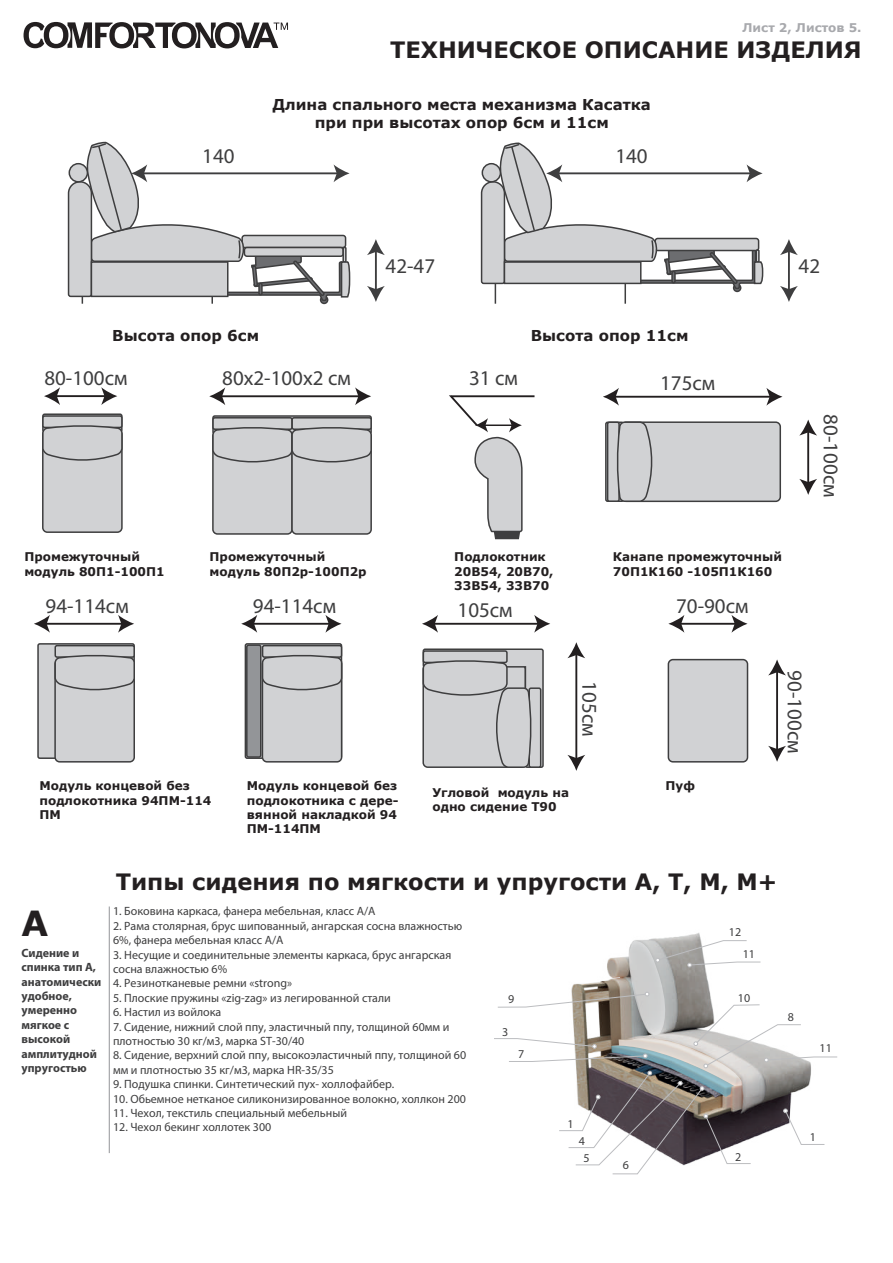
<style>
.page{position:relative;width:893px;height:1263px;background:#fff}
.page>*{position:absolute;margin:0;border:0;box-sizing:border-box;transform-origin:0 0}
.t1{font:700 34.5px "Verdana";color:#231f20}
.t2{font:700 22.5px "Verdana";color:#231f20}
.t3{font:21px "Myriad Pro";color:#3e3e3f}
.t4{font:700 15px/18px "Verdana";color:#231f20;text-align:center}
.t5{font:12px/14.4px "Myriad Pro";color:#3e3e3f}
.t6{font:700 12px/14.4px "Verdana";color:#231f20}
.t7{font:700 12px/14.4px "Myriad Pro";color:#3e3e3f}
.t8{font:700 12px "Verdana";color:#a8a9ad}
</style>
<div class="page">
<hr style="left:55px;top:395px;width:51px;height:2px;background:#231f20">
<svg style="left:44px;top:387px;width:16px;height:18px"></svg>
<svg style="left:101px;top:387px;width:16px;height:18px"></svg>
<div style="left:43px;top:430px;width:79px;height:102px;background:#d1d2d4;border-radius:5px"></div>
<div style="left:42px;top:429px;width:81px;height:104px;border:2px solid #3e3e3f;border-radius:5px"></div>
<div style="left:42px;top:413px;width:81px;height:20px;border:2px solid #3e3e3f;border-radius:2px"></div>
<div style="left:43px;top:416px;width:79px;height:11px;background:#d1d2d4;border-radius:2px"></div>
<div style="left:42px;top:415px;width:81px;height:13px;border:2px solid #3e3e3f;border-radius:2px"></div>
<svg style="left:42px;top:425px;width:81px;height:37px"></svg>
<hr style="left:109px;top:906px;width:1px;height:247px;background:#939598">
<svg style="left:494px;top:961px;width:343px;height:213px"></svg>
<svg style="left:24px;top:22px;width:113px;height:26px"></svg>
<hr style="left:221px;top:395px;width:139px;height:2px;background:#231f20">
<svg style="left:355px;top:387px;width:16px;height:18px"></svg>
<div style="left:292px;top:432px;width:79px;height:102px;background:#d1d2d4;border-radius:5px"></div>
<div style="left:291px;top:431px;width:81px;height:104px;border:2px solid #3e3e3f;border-radius:5px"></div>
<div style="left:292px;top:418px;width:79px;height:11px;background:#d1d2d4;border-radius:2px"></div>
<div style="left:291px;top:417px;width:81px;height:13px;border:2px solid #3e3e3f;border-radius:2px"></div>
<svg style="left:344px;top:427px;width:28px;height:37px"></svg>
<svg style="left:449px;top:395px;width:86px;height:144px"></svg>
<hr style="left:807px;top:431px;width:2px;height:53px;background:#231f20">
<svg style="left:799px;top:479px;width:18px;height:16px"></svg>
<svg style="left:799px;top:420px;width:18px;height:16px"></svg>
<hr style="left:614px;top:396px;width:157px;height:2px;background:#231f20">
<svg style="left:766px;top:388px;width:16px;height:18px"></svg>
<div style="left:622px;top:422px;width:158px;height:79px;background:#d1d2d4;border-radius:5px"></div>
<div style="left:621px;top:421px;width:160px;height:81px;border:2px solid #3e3e3f;border-radius:5px"></div>
<hr style="left:433px;top:623px;width:106px;height:2px;background:#231f20">
<svg style="left:422px;top:615px;width:16px;height:18px"></svg>
<svg style="left:534px;top:615px;width:16px;height:18px"></svg>
<svg style="left:422px;top:648px;width:122px;height:120px"></svg>
<hr style="left:45px;top:623px;width:78px;height:2px;background:#231f20">
<svg style="left:34px;top:615px;width:16px;height:18px"></svg>
<svg style="left:118px;top:615px;width:16px;height:18px"></svg>
<div style="left:38px;top:644px;width:96px;height:114px;background:#d1d2d4;border-radius:2px"></div>
<div style="left:37px;top:643px;width:98px;height:116px;border:2px solid #3e3e3f;border-radius:2px"></div>
<div style="left:55px;top:660px;width:79px;height:102px;background:#d1d2d4;border-radius:5px"></div>
<div style="left:54px;top:659px;width:81px;height:103px;border:2px solid #3e3e3f;border-radius:5px"></div>
<div style="left:54px;top:645px;width:81px;height:13px;border:2px solid #3e3e3f;border-radius:2px"></div>
<svg style="left:54px;top:655px;width:81px;height:36px"></svg>
<hr style="left:776px;top:671px;width:2px;height:79px;background:#231f20">
<svg style="left:768px;top:659px;width:18px;height:16px"></svg>
<svg style="left:768px;top:746px;width:18px;height:16px"></svg>
<hr style="left:375px;top:250px;width:2px;height:41px;background:#3e3e3f">
<svg style="left:367px;top:286px;width:18px;height:16px"></svg>
<svg style="left:367px;top:239px;width:18px;height:16px"></svg>
<svg style="left:137px;top:22px;width:207px;height:741px"></svg>
<svg style="left:67px;top:141px;width:284px;height:163px"></svg>
<hr style="left:788px;top:250px;width:2px;height:41px;background:#3e3e3f">
<svg style="left:780px;top:286px;width:18px;height:16px"></svg>
<svg style="left:780px;top:239px;width:18px;height:16px"></svg>
<svg style="left:550px;top:388px;width:207px;height:669px"></svg>
<svg style="left:480px;top:142px;width:284px;height:162px"></svg>
<p class="t8" style="left:742px;top:20px;width:121px">Лист 2, Листов 5.</p>
<h2 class="t2" style="left:390px;top:34px;width:473px">ТЕХНИЧЕСКОЕ ОПИСАНИЕ ИЗДЕЛИЯ</h2>
<h3 class="t3" style="left:202px;top:143px;width:34px">140</h3>
<p class="t4" style="left:273px;top:96px;width:380px">Длина спального места механизма Касатка при при высотах опор 6см и 11см</p>
<h3 class="t3" style="left:615px;top:143px;width:34px">140</h3>
<h3 class="t3" style="left:386px;top:253px;width:51px">42-47</h3>
<h3 class="t3" style="left:799px;top:253px;width:23px">42</h3>
<p class="t4" style="left:112px;top:327px;width:149px">Высота опор 6см</p>
<p class="t4" style="left:531px;top:327px;width:159px">Высота опор 11см</p>
<h3 class="t3" style="left:44px;top:365px;width:85px">80-100см</h3>
<h3 class="t3" style="left:222px;top:365px;width:130px">80х2-100х2 см</h3>
<h3 class="t3" style="left:469px;top:365px;width:50px">31 см</h3>
<h3 class="t3" style="left:660px;top:370px;width:57px">175см</h3>
<p class="t6" style="left:24px;top:549px;width:142px">Промежуточный модуль 80П1-100П1</p>
<p class="t6" style="left:210px;top:549px;width:159px">Промежуточный модуль 80П2р-100П2р</p>
<p class="t6" style="left:454px;top:550px;width:101px">Подлокотник<br>20В54, 20В70,<br>33В54, 33В70</p>
<p class="t6" style="left:613px;top:549px;width:171px">Канапе промежуточный<br>70П1К160 -105П1К160</p>
<h3 class="t3" style="left:46px;top:593px;width:85px">94-114см</h3>
<h3 class="t3" style="left:253px;top:593px;width:85px">94-114см</h3>
<h3 class="t3" style="left:458px;top:597px;width:57px">105см</h3>
<h3 class="t3" style="left:676px;top:593px;width:74px">70-90см</h3>
<h3 class="t3" style="left:844px;top:414px;width:85px;rotate:90deg">80-100см</h3>
<p class="t6" style="left:39px;top:778px;width:173px">Модуль концевой без подлокотника 94ПМ-114<br>ПМ</p>
<p class="t6" style="left:247px;top:778px;width:153px">Модуль концевой без подлокотника с дере&shy;вянной накладкой 94<br>ПМ-114ПМ</p>
<h3 class="t3" style="left:603px;top:681px;width:57px;rotate:90deg">105см</h3>
<p class="t6" style="left:432px;top:785px;width:138px">Угловой модуль на одно сидение Т90</p>
<p class="t6" style="left:665px;top:778px;width:31px">Пуф</p>
<h3 class="t3" style="left:808px;top:670px;width:85px;rotate:90deg">90-100см</h3>
<h1 class="t1" style="left:21px;top:899px;width:28px">А</h1>
<p class="t7" style="left:21px;top:945px;width:81px">Сидение и спинка тип А, анатомически удобное, умеренно мягкое с высокой амплитудной упругостью</p>
<h2 class="t2" style="left:116px;top:866px;width:663px">Типы сидения по мягкости и упругости А, Т, М, М+</h2>
<p class="t5" style="left:113px;top:904px;width:264px">1. Боковина каркаса, фанера мебельная, класс А/А</p>
<p class="t5" style="left:113px;top:918px;width:351px">2. Рама столярная, брус шипованный, ангарская сосна влажностью<br>6%, фанера мебельная класс А/А</p>
<p class="t5" style="left:113px;top:947px;width:340px">3. Несущие и соединительные элементы каркаса, брус ангарская сосна влажностью 6%</p>
<p class="t5" style="left:113px;top:976px;width:181px">4. Резинотканевые ремни «strong»</p>
<p class="t5" style="left:113px;top:990px;width:279px">5. Плоские пружины «zig-zag» из легированной стали</p>
<p class="t5" style="left:113px;top:1005px;width:110px">6. Настил из войлока</p>
<p class="t5" style="left:113px;top:1019px;width:338px">7. Сидение, нижний слой ппу, эластичный ппу, толщиной 60мм и плотностью 30 кг/м3, марка SТ-30/40</p>
<p class="t5" style="left:113px;top:1048px;width:355px">8. Сидение, верхний слой ппу, высокоэластичный ппу, толщиной 60 мм и плотностью 35 кг/м3, марка HR-35/35</p>
<p class="t5" style="left:113px;top:1077px;width:283px">9. Подушка спинки. Синтетический пух- холлофайбер.</p>
<p class="t5" style="left:113px;top:1091px;width:354px">10. Обьемное нетканое силиконизированное волокно, холлкон 200</p>
<p class="t5" style="left:113px;top:1105px;width:235px">11. Чехол, текстиль специальный мебельный</p>
<p class="t5" style="left:113px;top:1120px;width:160px">12. Чехол бекинг холлотек 300</p>
<p class="t5" style="left:508px;top:991px;width:8px">9</p>
<p class="t5" style="left:502px;top:1024px;width:8px">3</p>
<p class="t5" style="left:518px;top:1046px;width:8px">7</p>
<p class="t5" style="left:567px;top:1116px;width:8px">1</p>
<p class="t5" style="left:579px;top:1131px;width:12px;line-height:17.7px;text-align:center">4<br>5</p>
<p class="t5" style="left:623px;top:1158px;width:8px">6</p>
<p class="t5" style="left:729px;top:925px;width:14px">12</p>
<p class="t5" style="left:743px;top:946px;width:14px">11</p>
<p class="t5" style="left:738px;top:990px;width:14px">10</p>
<p class="t5" style="left:735px;top:1149px;width:8px">2</p>
<p class="t5" style="left:788px;top:1009px;width:8px">8</p>
<p class="t5" style="left:819px;top:1041px;width:14px">11</p>
<p class="t5" style="left:810px;top:1130px;width:8px">1</p>
</div>
